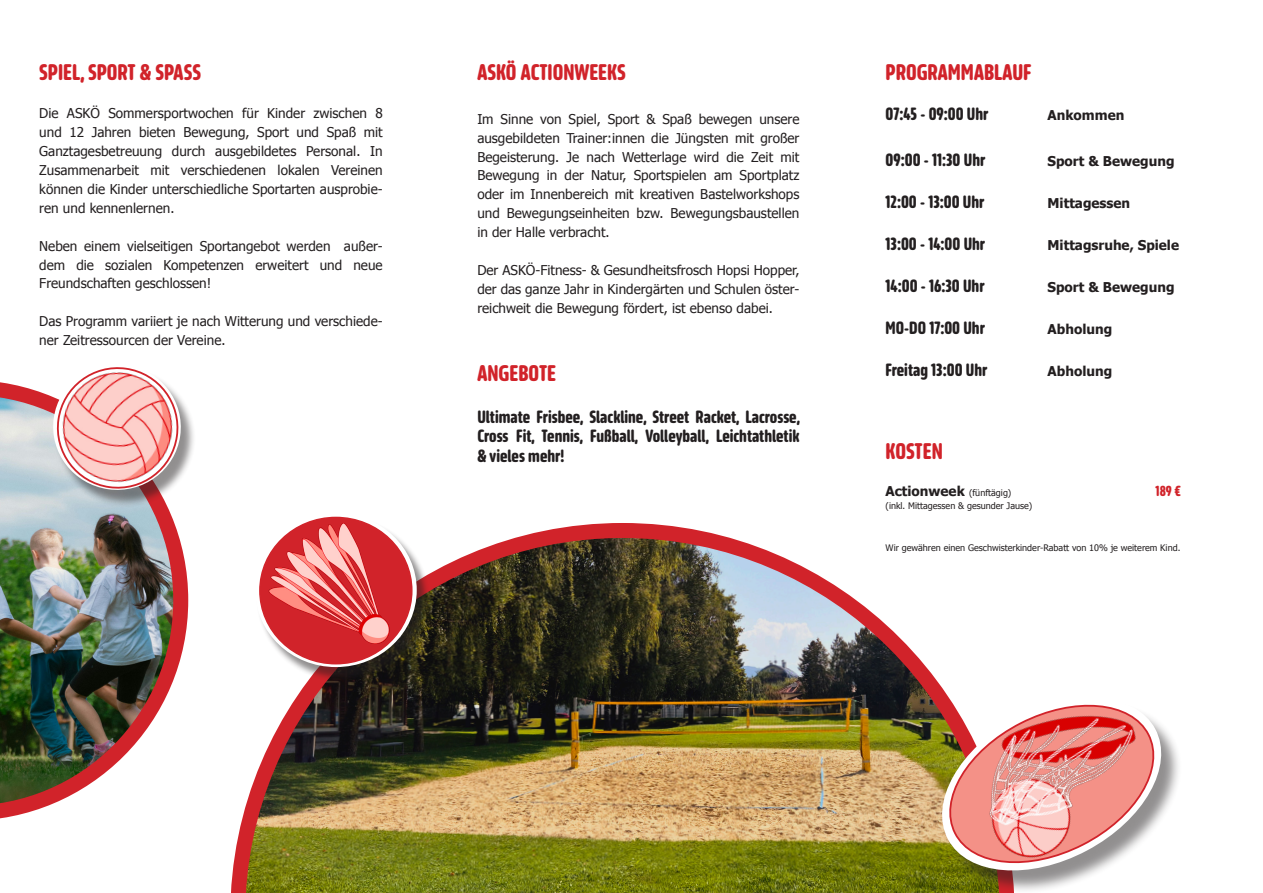
<style>
.page{position:relative;width:1263px;height:893px;background:#fff}
.page>*{position:absolute;margin:0;border:0;box-sizing:border-box;transform-origin:0 0}
.t1{font:900 21px "October Compressed DL";color:#d1232a}
.t2{font:900 16.5px/19.8px "October Compressed DL";color:#231f20;text-align:justify}
.t3{font:13.5px/18.9px "Tahoma";color:#231f20;text-align:justify}
.t4{font:700 13.5px "Tahoma";color:#231f20}
.t5{font:900 13.5px "October Compressed DL";color:#d1232a}
.t6{font:9px "Tahoma";color:#231f20}
.s1{font-weight:700;font-size:13.5px}
</style>
<div class="page">
<img style="left:231px;top:523px;width:692px;height:370px">
<svg style="left:913px;top:663px;width:266px;height:230px"></svg>
<svg style="left:935px;top:693px;width:233px;height:179px"></svg>
<div style="left:256px;top:516px;width:174px;height:166px;background:#231f20;opacity:.5"></div>
<svg style="left:255px;top:513px;width:162px;height:154px"></svg>
<div style="left:260px;top:517px;width:152px;height:147px;background:#d1232a;border-radius:50%"></div>
<img style="left:263px;top:517px;width:133px;height:132px">
<img style="left:0;top:382px;width:188px;height:437px">
<div style="left:54px;top:368px;width:142px;height:139px;background:#231f20;opacity:.5"></div>
<svg style="left:49px;top:367px;width:136px;height:127px"></svg>
<p class="t1" style="left:39px;top:58px;width:163px">SPIEL, SPORT &amp; SPASS</p>
<p class="t3" style="left:39px;top:103px;width:345px">Die ASKÖ Sommersportwochen für Kinder zwischen 8 und 12 Jahren bieten Bewegung, Sport und Spaß mit Ganztagesbetreuung durch ausgebildetes Personal. In Zusammenarbeit mit verschiedenen lokalen Vereinen können die Kinder unterschiedliche Sportarten ausprobie&shy;ren und kennenlernen.</p>
<p class="t3" style="left:39px;top:236px;width:345px">Neben einem vielseitigen Sportangebot werden außer&shy;dem die sozialen Kompetenzen erweitert und neue Freundschaften geschlossen!</p>
<p class="t3" style="left:39px;top:311px;width:345px">Das Programm variiert je nach Witterung und verschiede&shy;ner Zeitressourcen der Vereine.</p>
<p class="t1" style="left:477px;top:58px;width:150px">ASKÖ ACTIONWEEKS</p>
<p class="t3" style="left:477px;top:109px;width:324px">Im Sinne von Spiel, Sport &amp; Spaß bewegen unsere ausgebildeten Trainer:innen die Jüngsten mit großer Begeisterung. Je nach Wetterlage wird die Zeit mit Bewegung in der Natur, Sportspielen am Sportplatz oder im Innenbereich mit kreativen Bastelworkshops und Bewegungseinheiten bzw. Bewegungsbaustellen in der Halle verbracht.</p>
<p class="t3" style="left:477px;top:260px;width:324px">Der ASKÖ-Fitness- &amp; Gesundheitsfrosch Hopsi Hopper, der das ganze Jahr in Kindergärten und Schulen öster&shy;reichweit die Bewegung fördert, ist ebenso dabei.</p>
<p class="t1" style="left:477px;top:360px;width:80px">ANGEBOTE</p>
<p class="t2" style="left:477px;top:407px;width:324px">Ultimate Frisbee, Slackline, Street Racket, Lacrosse, Cross Fit, Tennis, Fußball, Volleyball, Leichtathletik &amp; vieles mehr!</p>
<p class="t1" style="left:885px;top:58px;width:147px">PROGRAMMABLAUF</p>
<p class="t2" style="left:885px;top:104px;width:104px">07:45 - 09:00 Uhr</p>
<p class="t4" style="left:1047px;top:105px;width:78px">Ankommen</p>
<p class="t2" style="left:885px;top:150px;width:101px">09:00 - 11:30 Uhr</p>
<p class="t4" style="left:1047px;top:151px;width:128px">Sport &amp; Bewegung</p>
<p class="t2" style="left:885px;top:192px;width:100px">12:00 - 13:00 Uhr</p>
<p class="t4" style="left:1047px;top:193px;width:84px">Mittagessen</p>
<p class="t2" style="left:885px;top:234px;width:101px">13:00 - 14:00 Uhr</p>
<p class="t4" style="left:1047px;top:235px;width:133px">Mittagsruhe, Spiele</p>
<p class="t2" style="left:885px;top:276px;width:100px">14:00 - 16:30 Uhr</p>
<p class="t4" style="left:1047px;top:277px;width:128px">Sport &amp; Bewegung</p>
<p class="t2" style="left:885px;top:318px;width:101px">MO-DO 17:00 Uhr</p>
<p class="t4" style="left:1047px;top:319px;width:66px">Abholung</p>
<p class="t2" style="left:885px;top:360px;width:103px">Freitag 13:00 Uhr</p>
<p class="t4" style="left:1047px;top:361px;width:66px">Abholung</p>
<p class="t1" style="left:885px;top:437px;width:59px">KOSTEN</p>
<p class="t6" style="left:885px;top:487px;width:127px"><span class="s1">Actionweek</span> (fünftägig)</p>
<p class="t5" style="left:1155px;top:483px;width:27px">189 €</p>
<p class="t6" style="left:885px;top:500px;width:148px">(inkl. Mittagessen &amp; gesunder Jause)</p>
<p class="t6" style="left:885px;top:542px;width:296px">Wir gewähren einen Geschwisterkinder-Rabatt von 10% je weiterem Kind.</p>
</div>
